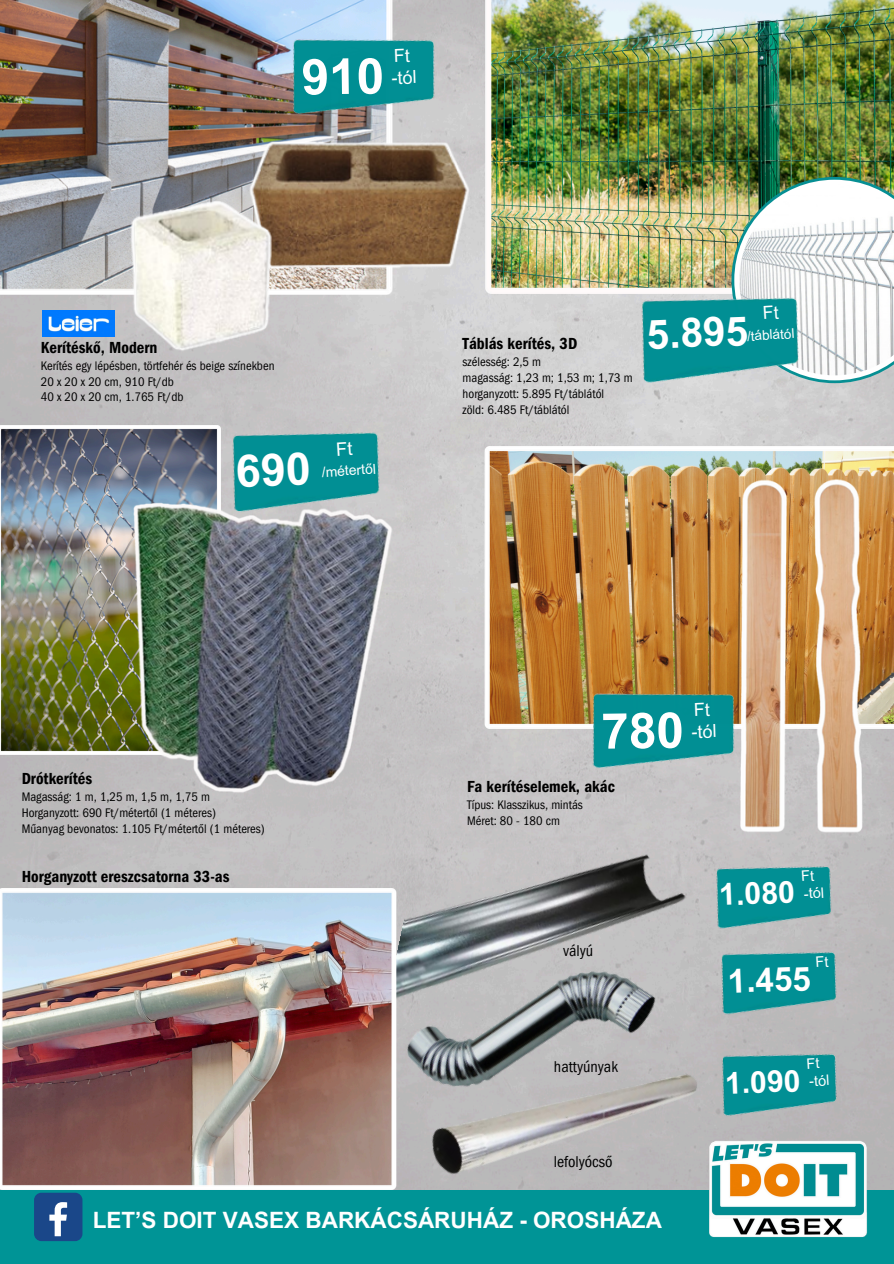
<style>
.page{position:relative;width:894px;height:1264px;background:#fff}
.page>*{position:absolute;margin:0;border:0;box-sizing:border-box;transform-origin:0 0}
.t1{font:700 40.5px "Arial MT Pro";color:#fff}
.t2{font:700 33.15px "Arial MT Pro";color:#fff}
.t3{font:700 30.3px "Arial MT Pro";color:#fff}
.t4{font:700 30.15px "Arial MT Pro";color:#fff}
.t5{font:700 22.5px "Arial MT Pro";color:#fff}
.t6{font:18px "Arial MT Pro";color:#fff}
.t7{font:16.5px "Franklin Gothic LT Pro Dm Cn";color:#000}
.t8{font:condensed 16.05px "Franklin Gothic LT Pro";color:#000}
.t9{font:14.55px "Arial MT Pro";color:#fff}
.t10{font:14.4px "Arial MT Pro";color:#fff}
.t11{font:13.95px "Arial MT Pro";color:#fff}
.t12{font:13.5px "Arial MT Pro";color:#fff}
.t13{font:condensed 12.75px "Franklin Gothic LT Pro";color:#000}
</style>
<div class="page">
<img style="left:0;top:0;width:893px;height:1190px">
<img style="left:482px;top:0;width:411px;height:293px">
<img style="left:613px;top:252px;width:204px;height:194px">
<img style="left:0;top:0;width:395px;height:294px">
<img style="left:240px;top:120px;width:238px;height:166px">
<img style="left:108px;top:191px;width:203px;height:187px">
<img style="left:263px;top:0;width:191px;height:240px">
<img style="left:42px;top:310px;width:72px;height:26px">
<img style="left:0;top:423px;width:206px;height:333px">
<img style="left:105px;top:490px;width:289px;height:313px">
<img style="left:206px;top:378px;width:191px;height:260px">
<img style="left:482px;top:446px;width:411px;height:282px">
<img style="left:563px;top:638px;width:163px;height:186px">
<img style="left:726px;top:447px;width:49px;height:377px">
<img style="left:775px;top:447px;width:113px;height:417px">
<div style="left:384px;top:745px;width:326px;height:214px;background:#c6c3c4"></div>
<img style="left:372px;top:860px;width:322px;height:99px">
<img style="left:395px;top:959px;width:306px;height:231px">
<img style="left:695px;top:824px;width:150px;height:203px">
<img style="left:701px;top:910px;width:149px;height:102px">
<img style="left:701px;top:1012px;width:149px;height:101px">
<img style="left:0;top:888px;width:397px;height:300px">
<div style="left:0;top:1190px;width:678px;height:73px;background:#009496"></div>
<div style="left:34px;top:1192px;width:48px;height:49px;background:#1a4789;border-radius:7px"></div>
<svg style="left:49px;top:1202px;width:18px;height:34px"></svg>
<img style="left:678px;top:1113px;width:215px;height:150px">
<svg style="left:731px;top:177px;width:162px;height:206px"></svg>
<div style="left:303px;top:57px;width:79px;height:38px;background:#008e93"></div>
<svg style="left:395px;top:48px;width:15px;height:14px"></svg>
<div style="left:237px;top:452px;width:72px;height:36px;background:#018f94"></div>
<svg style="left:337px;top:441px;width:16px;height:14px"></svg>
<div style="left:603px;top:711px;width:78px;height:38px;background:#018f94"></div>
<svg style="left:694px;top:702px;width:15px;height:14px"></svg>
<svg style="left:801px;top:870px;width:13px;height:11px"></svg>
<svg style="left:816px;top:955px;width:12px;height:12px"></svg>
<svg style="left:807px;top:1057px;width:12px;height:11px"></svg>
<p class="t6" style="left:391px;top:71px;width:27px;rotate:-2deg">-tól</p>
<p class="t7" style="left:41px;top:341px;width:118px">Kerítéskő, Modern</p>
<p class="t13" style="left:41px;top:361px;width:235px">Kerítés egy lépésben, törtfehér és beige színekben</p>
<p class="t13" style="left:41px;top:377px;width:135px">20 x 20 x 20 cm, 910 Ft/db</p>
<p class="t13" style="left:41px;top:393px;width:144px">40 x 20 x 20 cm, 1.765 Ft/db</p>
<p class="t11" style="left:321px;top:467px;width:56px;rotate:-4deg">/métertől</p>
<p class="t7" style="left:462px;top:338px;width:116px">Táblás kerítés, 3D</p>
<h1 class="t13" style="left:462px;top:357px;width:80px">szélesség: 2,5 m</h1>
<p class="t13" style="left:462px;top:373px;width:172px">magasság: 1,23 m; 1,53 m; 1,73 m</p>
<p class="t13" style="left:462px;top:389px;width:143px">horganyzott: 5.895 Ft/táblától</p>
<p class="t13" style="left:462px;top:405px;width:108px">zöld: 6.485 Ft/táblától</p>
<p class="t1" style="left:646px;top:319px;width:103px;rotate:-2deg">5.895</p>
<p class="t12" style="left:746px;top:331px;width:49px;rotate:-4deg">/táblától</p>
<h1 class="t7" style="left:22px;top:772px;width:72px">Drótkerítés</h1>
<p class="t13" style="left:22px;top:792px;width:190px">Magasság: 1 m, 1,25 m, 1,5 m, 1,75 m</p>
<p class="t13" style="left:22px;top:808px;width:196px">Horganyzott: 690 Ft/métertől (1 méteres)</p>
<p class="t13" style="left:22px;top:824px;width:244px">Műanyag bevonatos: 1.105 Ft/métertől (1 méteres)</p>
<p class="t7" style="left:22px;top:870px;width:209px">Horganyzott ereszcsatorna 33-as</p>
<p class="t7" style="left:467px;top:781px;width:149px">Fa kerítéselemek, akác</p>
<p class="t13" style="left:467px;top:800px;width:117px">Típus: Klasszikus, mintás</p>
<p class="t13" style="left:467px;top:816px;width:94px">Méret: 80 - 180 cm</p>
<p class="t8" style="left:563px;top:945px;width:32px">vályú</p>
<p class="t8" style="left:554px;top:1060px;width:65px">hattyúnyak</p>
<h4 class="t8" style="left:553px;top:1156px;width:60px">lefolyócső</h4>
<p class="t6" style="left:691px;top:725px;width:27px;rotate:-2deg">-tól</p>
<p class="t3" style="left:718px;top:883px;width:77px;rotate:-2deg">1.080</p>
<p class="t9" style="left:803px;top:888px;width:22px;rotate:-4deg">-tól</p>
<p class="t2" style="left:727px;top:968px;width:84px;rotate:-2deg">1.455</p>
<p class="t4" style="left:724px;top:1071px;width:77px;rotate:-2deg">1.090</p>
<p class="t10" style="left:808px;top:1075px;width:22px;rotate:-4deg">-tól</p>
<p class="t5" style="left:93px;top:1211px;width:570px">LET’S DOIT VASEX BARKÁCSÁRUHÁZ - OROSHÁZA</p>
</div>
